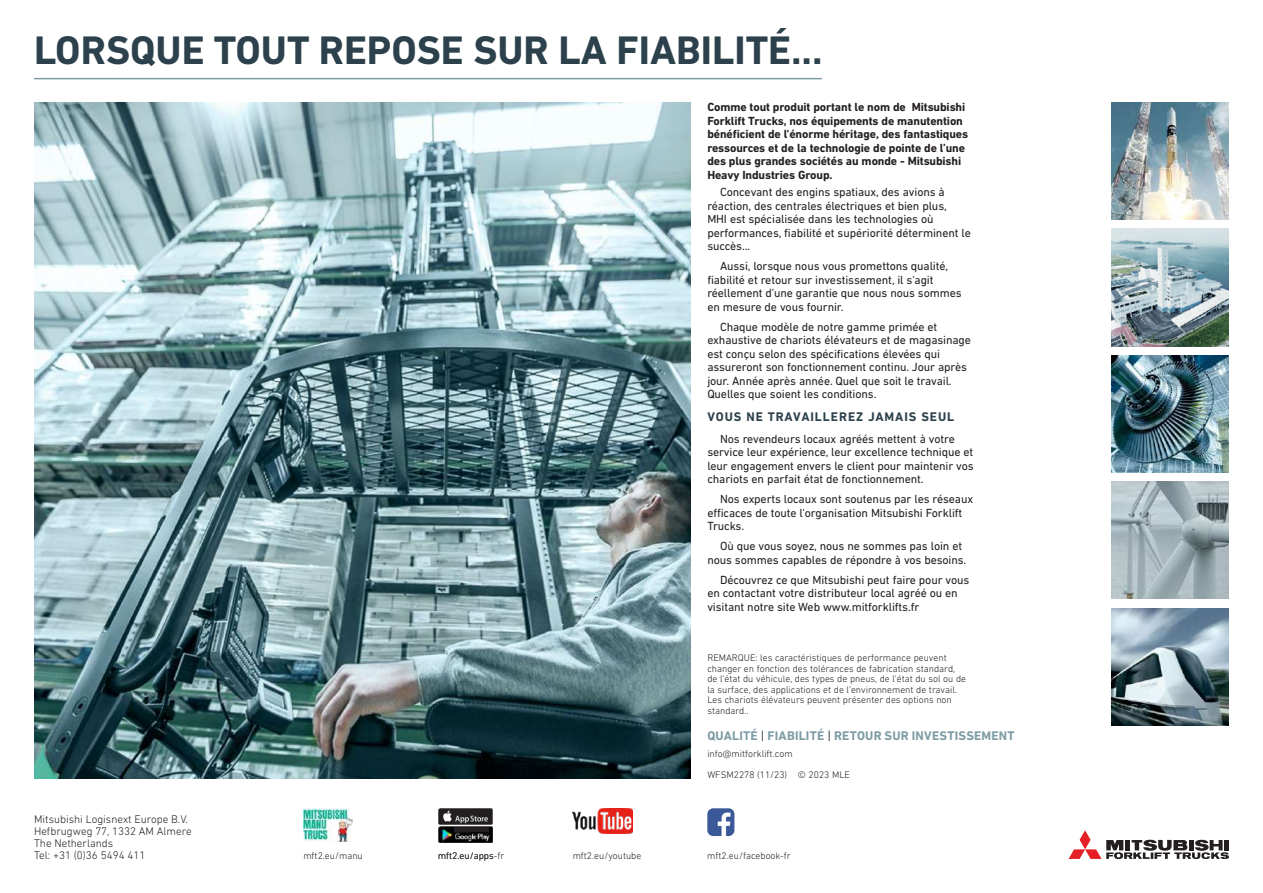
<style>
.page{position:relative;width:1263px;height:893px;background:#fff}
.page>*{position:absolute;margin:0;border:0;box-sizing:border-box;transform-origin:0 0}
.t1{font:700 40.5px "DIN Next LT Pro";color:#2c414c}
.t2{font:700 12.75px "DIN Next LT Pro";letter-spacing:.02em;color:#7e9ca5}
.t3{font:700 12.75px "DIN Next LT Pro";letter-spacing:.075em;color:#2c414c}
.t4{font:12px/13.5px "DIN Next LT Pro";letter-spacing:-.01em;color:#231f20}
.t5{font:700 12px/13.5px "DIN Next LT Pro";letter-spacing:-.01em;color:#231f20}
.t6{font:300 11.25px/12px "DIN Next LT Pro";color:#231f20}
.t7{font:300 9.75px/10.5px "DIN Next LT Pro";color:#231f20}
.s1{font-weight:400;color:#2c414c}
</style>
<div class="page">
<svg style="left:1068px;top:830px;width:161px;height:29px"></svg>
<img style="left:34px;top:102px;width:656px;height:676px">
<img style="left:1111px;top:102px;width:118px;height:118px">
<img style="left:1112px;top:482px;width:117px;height:117px">
<img style="left:1111px;top:355px;width:118px;height:118px">
<img style="left:1112px;top:608px;width:117px;height:117px">
<img style="left:1111px;top:229px;width:118px;height:117px">
<img style="left:438px;top:808px;width:54px;height:16px">
<div style="left:455px;top:810px;width:34px;height:5px;background:#231f20"></div>
<img style="left:438px;top:826px;width:54px;height:16px">
<hr style="left:454px;top:828px;width:34px;height:4px;background:#231f20">
<img style="left:573px;top:808px;width:60px;height:26px">
<img style="left:707px;top:808px;width:27px;height:28px">
<hr style="left:34px;top:78px;width:788px;height:1px;background:#7e9ca5">
<img style="left:303px;top:809px;width:49px;height:32px">
<h1 class="t1" style="left:34px;top:27px;width:790px">LORSQUE TOUT REPOSE SUR LA FIABILITÉ...</h1>
<p class="t5" style="left:707px;top:100px;width:262px">Comme tout produit portant le nom de Mitsubishi Forklift Trucks, nos équipements de manutention bénéficient de l'énorme héritage, des fantastiques ressources et de la technologie de pointe de l’une des plus grandes sociétés au monde - Mitsubishi Heavy Industries Group.</p>
<p class="t4" style="left:707px;top:185px;width:265px;text-indent:13px">Concevant des engins spatiaux, des avions à réaction, des centrales électriques et bien plus,<br>MHI est spécialisée dans les technologies où performances, fiabilité et supériorité déterminent le succès...</p>
<p class="t4" style="left:707px;top:259px;width:256px;text-indent:13px">Aussi, lorsque nous vous promettons qualité, fiabilité et retour sur investissement, il s'agit réellement d'une garantie que nous nous sommes en mesure de vous fournir.</p>
<p class="t4" style="left:707px;top:320px;width:265px;text-indent:13px">Chaque modèle de notre gamme primée et exhaustive de chariots élévateurs et de magasinage est conçu selon des spécifications élevées qui assureront son fonctionnement continu. Jour après jour. Année après année. Quel que soit le travail.<br>Quelles que soient les conditions.</p>
<p class="t3" style="left:707px;top:409px;width:248px">VOUS NE TRAVAILLEREZ JAMAIS SEUL</p>
<p class="t4" style="left:707px;top:432px;width:268px;text-indent:13px">Nos revendeurs locaux agréés mettent à votre service leur expérience, leur excellence technique et leur engagement envers le client pour maintenir vos chariots en parfait état de fonctionnement.</p>
<p class="t4" style="left:707px;top:492px;width:267px;text-indent:13px">Nos experts locaux sont soutenus par les réseaux efficaces de toute l'organisation Mitsubishi Forklift<br>Trucks.</p>
<p class="t4" style="left:707px;top:539px;width:261px;text-indent:13px">Où que vous soyez, nous ne sommes pas loin et nous sommes capables de répondre à vos besoins.</p>
<p class="t4" style="left:707px;top:573px;width:264px;text-indent:13px">Découvrez ce que Mitsubishi peut faire pour vous en contactant votre distributeur local agréé ou en visitant notre site Web www.mitforklifts.fr</p>
<p class="t7" style="left:707px;top:652px;width:260px">REMARQUE: les caractéristiques de performance peuvent changer en fonction des tolérances de fabrication standard, de l’état du véhicule, des types de pneus, de l'état du sol ou de la surface, des applications et de l’environnement de travail.<br>Les chariots élévateurs peuvent présenter des options non standard..</p>
<p class="t2" style="left:707px;top:728px;width:309px">QUALITÉ <span class="s1">|</span> FIABILITÉ <span class="s1">|</span> RETOUR SUR INVESTISSEMENT</p>
<p class="t6" style="left:34px;top:813px;width:159px">Mitsubishi Logisnext Europe B.V.<br>Hefbrugweg 77, 1332 AM Almere<br>The Netherlands<br>Tel: +31 (0)36 5494 411</p>
<p class="t7" style="left:707px;top:743px;width:144px;line-height:21px">info@mitforklift.com<br>WFSM2278 (11/23) © 2023 MLE</p>
<p class="t7" style="left:573px;top:850px;width:70px">mft2.eu/youtube</p>
<p class="t7" style="left:303px;top:850px;width:61px">mft2.eu/manu</p>
<p class="t7" style="left:438px;top:850px;width:68px">mft2.eu/apps-fr</p>
<p class="t7" style="left:707px;top:850px;width:85px">mft2.eu/facebook-fr</p>
</div>
